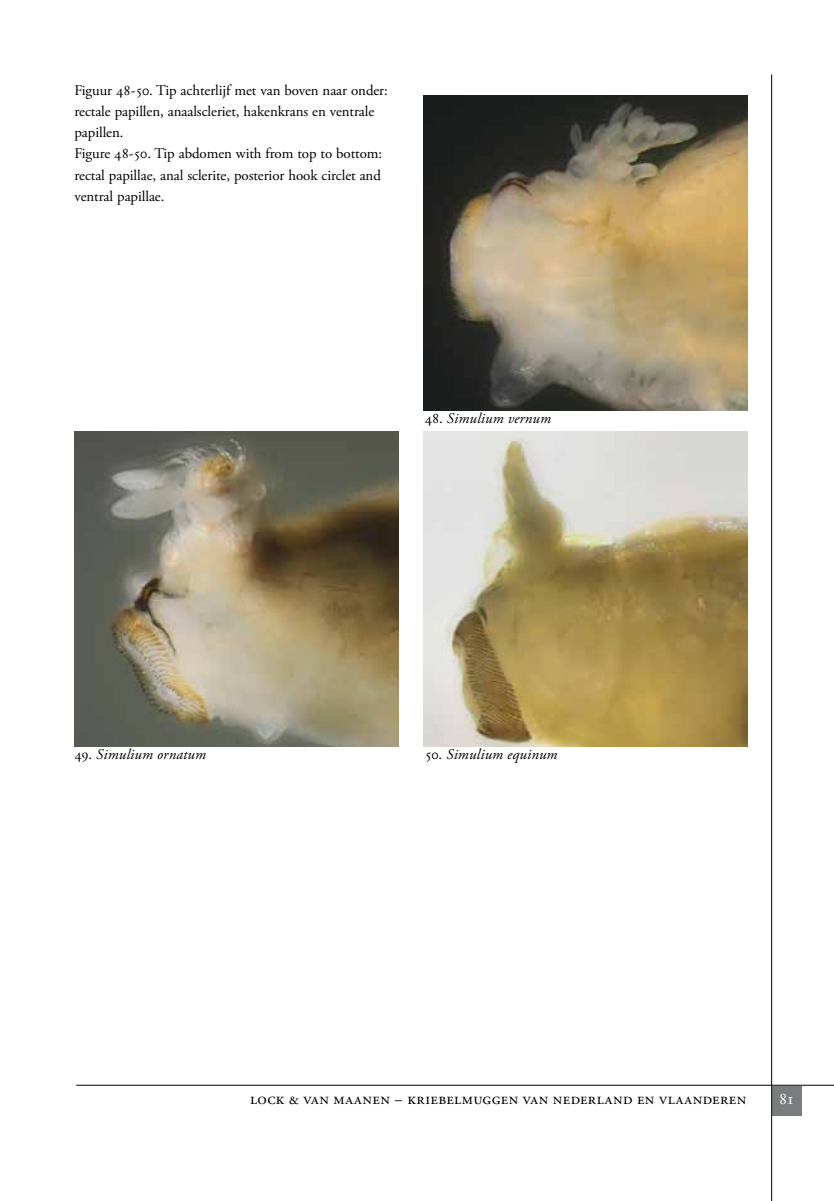
<style>
.page{position:relative;width:834px;height:1201px;background:#fff}
.page>*{position:absolute;margin:0;border:0;box-sizing:border-box;transform-origin:0 0}
.t1{font:16.62px "Adobe Garamond Pro";letter-spacing:.02em;color:#000}
.t2{font:16.62px "Adobe Garamond Pro";color:#fff}
.t3{font:14.88px/21px "Adobe Garamond Pro";letter-spacing:-.005em;color:#000}
.t4{font:italic 14.88px "Adobe Garamond Pro";letter-spacing:.015em;color:#000}
.s1{font-style:normal}
</style>
<div class="page">
<div style="left:771px;top:1085px;width:30px;height:30px;background:#7b7c7e"></div>
<hr style="left:771px;top:74px;width:1px;height:1126px;background:#000">
<hr style="left:76px;top:1084px;width:757px;height:1px;background:#000">
<img style="left:423px;top:95px;width:324px;height:315px">
<img style="left:74px;top:431px;width:324px;height:315px">
<img style="left:423px;top:431px;width:324px;height:315px">
<p class="t3" style="left:74px;top:81px;width:315px">Figuur 48-50. Tip achterlijf met van boven naar onder: rectale papillen, anaalscleriet, hakenkrans en ventrale papillen.<br>Figure 48-50. Tip abdomen with from top to bottom: rectal papillae, anal sclerite, posterior hook circlet and ventral papillae.</p>
<p class="t4" style="left:424px;top:409px;width:128px"><span class="s1">48.</span> Simulium vernum</p>
<p class="t4" style="left:74px;top:745px;width:133px"><span class="s1">49.</span> Simulium ornatum</p>
<p class="t4" style="left:424px;top:745px;width:134px"><span class="s1">50.</span> Simulium equinum</p>
<p class="t1" style="left:250px;top:1088px;width:497px">lock &amp; van maanen ‒ kriebelmuggen van nederland en vlaanderen</p>
<p class="t2" style="left:779px;top:1088px;width:17px">81</p>
</div>
